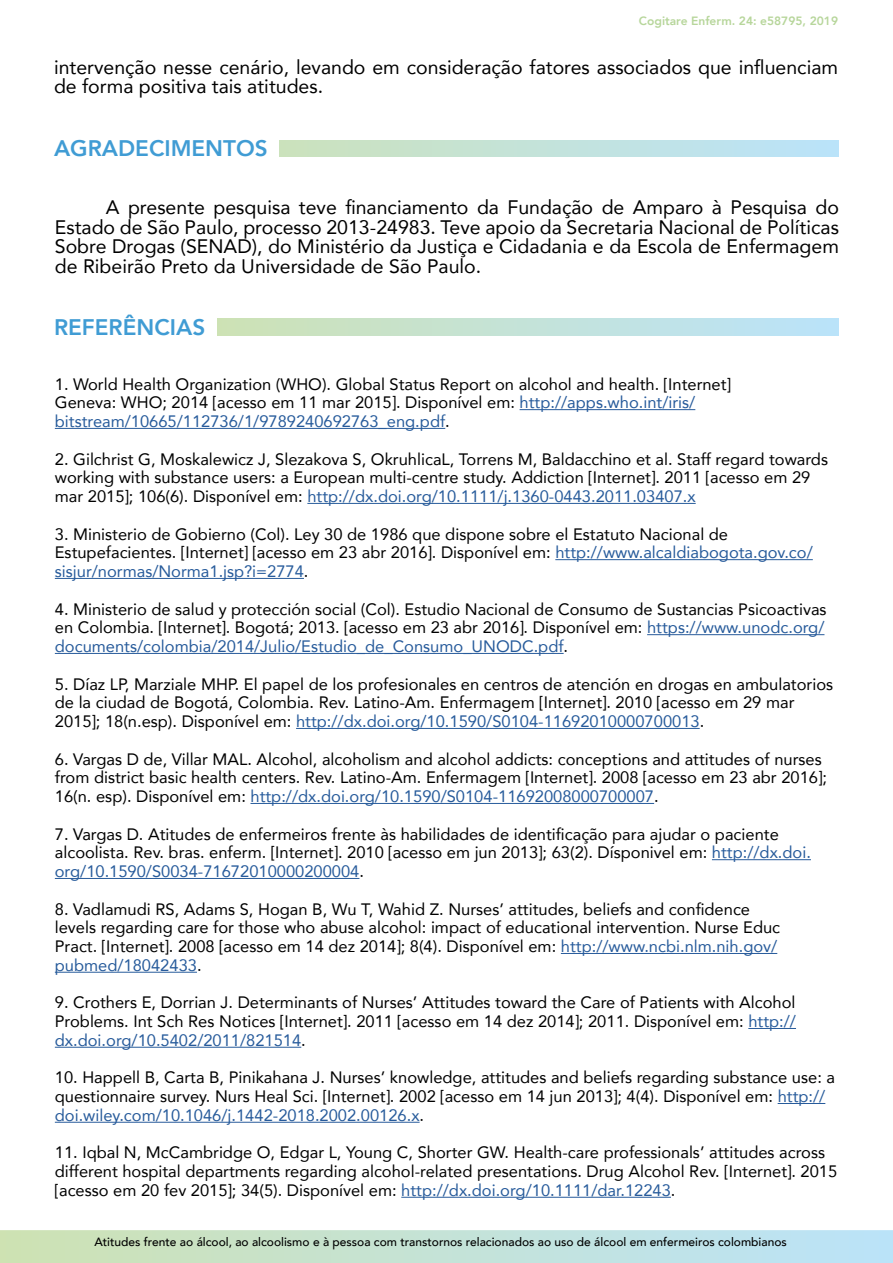
<style>
.page{position:relative;width:893px;height:1263px;background:#fff}
.page>*{position:absolute;margin:0;border:0;box-sizing:border-box;transform-origin:0 0}
.t1{font:800 22.5px "Avenir";color:#409cd4}
.t2{font:19.5px/19.5px "Avenir";color:#000}
.t3{font:16.5px/18.8px "Avenir";color:#000}
.t4{font:500 12px "Avenir";color:#000}
.t5{font:800 12px "Avenir";color:#b7d69b}
.s1{color:#275b9b}
</style>
<div class="page">
<svg style="left:0;top:1230px;width:893px;height:33px;background:#c4e2d6"></svg>
<div style="left:279px;top:140px;width:560px;height:17px;background:linear-gradient(to right,#cce2bd,#bae3fb)"></div>
<div style="left:218px;top:319px;width:621px;height:16px;background:linear-gradient(to right,#cde2b5,#bae3fb)"></div>
<hr style="left:520px;top:409px;width:175px;height:1px;background:#275b9b">
<hr style="left:55px;top:428px;width:390px;height:1px;background:#275b9b">
<hr style="left:307px;top:503px;width:389px;height:1px;background:#275b9b">
<hr style="left:555px;top:559px;width:258px;height:1px;background:#275b9b">
<hr style="left:55px;top:578px;width:249px;height:1px;background:#275b9b">
<hr style="left:647px;top:634px;width:177px;height:1px;background:#275b9b">
<hr style="left:55px;top:653px;width:509px;height:1px;background:#275b9b">
<hr style="left:296px;top:728px;width:404px;height:1px;background:#275b9b">
<hr style="left:250px;top:803px;width:404px;height:1px;background:#275b9b">
<hr style="left:712px;top:859px;width:99px;height:1px;background:#275b9b">
<hr style="left:55px;top:878px;width:304px;height:1px;background:#275b9b">
<hr style="left:561px;top:953px;width:216px;height:1px;background:#275b9b">
<hr style="left:55px;top:972px;width:142px;height:1px;background:#275b9b">
<hr style="left:748px;top:1028px;width:48px;height:1px;background:#275b9b">
<hr style="left:55px;top:1047px;width:246px;height:1px;background:#275b9b">
<hr style="left:778px;top:1103px;width:47px;height:1px;background:#275b9b">
<hr style="left:55px;top:1122px;width:365px;height:1px;background:#275b9b">
<hr style="left:401px;top:1197px;width:270px;height:1px;background:#275b9b">
<p class="t5" style="left:639px;top:12px;width:201px">Cogitare Enferm. 24: e58795, 2019</p>
<p class="t2" style="left:54px;top:56px;width:786px">intervenção nesse cenário, levando em consideração fatores associados que influenciam de forma positiva tais atitudes.</p>
<h1 class="t1" style="left:54px;top:131px;width:215px">AGRADECIMENTOS</h1>
<p class="t2" style="left:55px;top:197px;width:786px;text-align:justify;text-indent:51px">A presente pesquisa teve financiamento da Fundação de Amparo à Pesquisa do Estado de São Paulo, processo 2013-24983. Teve apoio da Secretaria Nacional de Políticas Sobre Drogas (SENAD), do Ministério da Justiça e Cidadania e da Escola de Enfermagem de Ribeirão Preto da Universidade de São Paulo.</p>
<h1 class="t1" style="left:54px;top:310px;width:153px">REFERÊNCIAS</h1>
<p class="t3" style="left:55px;top:374px;width:678px">1. World Health Organization (WHO). Global Status Report on alcohol and health. [Internet]<br>Geneva: WHO; 2014 [acesso em 11 mar 2015]. Disponível em: <span class="s1">http://apps.who.int/iris/ bitstream/10665/112736/1/9789240692763_eng.pdf</span>.</p>
<p class="t3" style="left:55px;top:449px;width:775px">2. Gilchrist G, Moskalewicz J, Slezakova S, OkruhlicaL, Torrens M, Baldacchino et al. Staff regard towards working with substance users: a European multi-centre study. Addiction [Internet]. 2011 [acesso em 29 mar 2015]; 106(6). Disponível em: <span class="s1">http://dx.doi.org/10.1111/j.1360-0443.2011.03407.x</span></p>
<p class="t3" style="left:55px;top:524px;width:759px">3. Ministerio de Gobierno (Col). Ley 30 de 1986 que dispone sobre el Estatuto Nacional de<br>Estupefacientes. [Internet] [acesso em 23 abr 2016]. Disponível em: <span class="s1">http://www.alcaldiabogota.gov.co/ sisjur/normas/Norma1.jsp?i=2774</span>.</p>
<p class="t3" style="left:55px;top:599px;width:773px">4. Ministerio de salud y protección social (Col). Estudio Nacional de Consumo de Sustancias Psicoactivas en Colombia. [Internet]. Bogotá; 2013. [acesso em 23 abr 2016]. Disponível em: <span class="s1">https://www.unodc.org/ documents/colombia/2014/Julio/Estudio_de_Consumo_UNODC.pdf</span>.</p>
<p class="t3" style="left:55px;top:674px;width:780px">5. Díaz LP, Marziale MHP. El papel de los profesionales en centros de atención en drogas en ambulatorios de la ciudad de Bogotá, Colombia. Rev. Latino-Am. Enfermagem [Internet]. 2010 [acesso em 29 mar<br>2015]; 18(n.esp). Disponível em: <span class="s1">http://dx.doi.org/10.1590/S0104-11692010000700013</span>.</p>
<p class="t3" style="left:55px;top:749px;width:774px">6. Vargas D de, Villar MAL. Alcohol, alcoholism and alcohol addicts: conceptions and attitudes of nurses from district basic health centers. Rev. Latino-Am. Enfermagem [Internet]. 2008 [acesso em 23 abr 2016];<br>16(n. esp). Disponível em: <span class="s1">http://dx.doi.org/10.1590/S0104-11692008000700007</span>.</p>
<p class="t3" style="left:55px;top:824px;width:758px">7. Vargas D. Atitudes de enfermeiros frente às habilidades de identificação para ajudar o paciente alcoolista. Rev. bras. enferm. [Internet]. 2010 [acesso em jun 2013]; 63(2). Dísponivel em: <span class="s1">http://dx.doi. org/10.1590/S0034-71672010000200004</span>.</p>
<p class="t3" style="left:55px;top:899px;width:727px">8. Vadlamudi RS, Adams S, Hogan B, Wu T, Wahid Z. Nurses’ attitudes, beliefs and confidence levels regarding care for those who abuse alcohol: impact of educational intervention. Nurse Educ Pract. [Internet]. 2008 [acesso em 14 dez 2014]; 8(4). Disponível em: <span class="s1">http://www.ncbi.nlm.nih.gov/ pubmed/18042433</span>.</p>
<p class="t3" style="left:55px;top:993px;width:743px;text-align:justify">9. Crothers E, Dorrian J. Determinants of Nurses’ Attitudes toward the Care of Patients with Alcohol Problems. Int Sch Res Notices [Internet]. 2011 [acesso em 14 dez 2014]; 2011. Disponível em: <span class="s1">http:// dx.doi.org/10.5402/2011/821514</span>.</p>
<p class="t3" style="left:55px;top:1068px;width:782px">10. Happell B, Carta B, Pinikahana J. Nurses’ knowledge, attitudes and beliefs regarding substance use: a questionnaire survey. Nurs Heal Sci. [Internet]. 2002 [acesso em 14 jun 2013]; 4(4). Disponível em: <span class="s1">http:// doi.wiley.com/10.1046/j.1442-2018.2002.00126.x</span>.</p>
<p class="t3" style="left:55px;top:1143px;width:784px">11. Iqbal N, McCambridge O, Edgar L, Young C, Shorter GW. Health-care professionals’ attitudes across different hospital departments regarding alcohol-related presentations. Drug Alcohol Rev. [Internet]. 2015 [acesso em 20 fev 2015]; 34(5). Disponível em: <span class="s1">http://dx.doi.org/10.1111/dar.12243</span>.</p>
<p class="t4" style="left:94px;top:1232px;width:694px">Atitudes frente ao álcool, ao alcoolismo e à pessoa com transtornos relacionados ao uso de álcool em enfermeiros colombianos</p>
</div>
